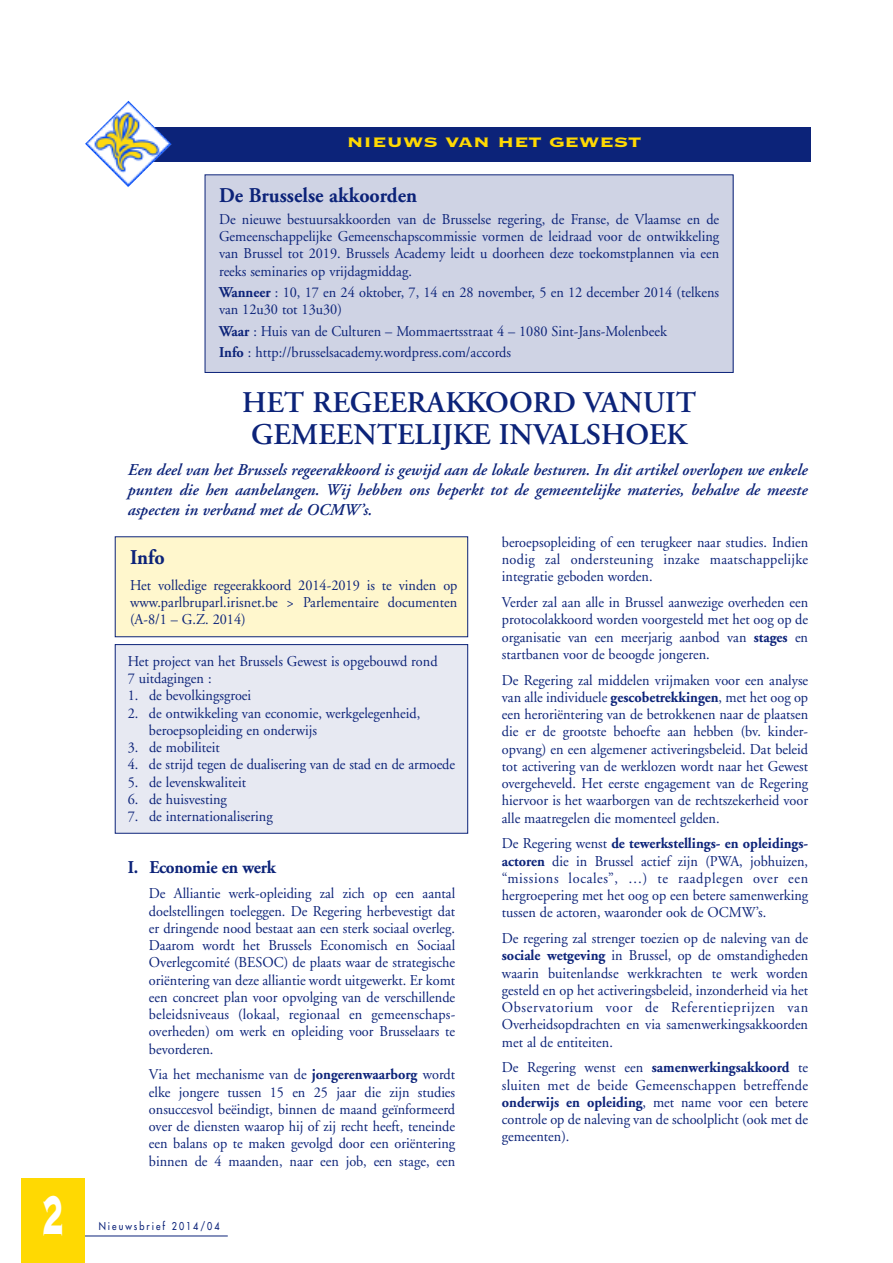
<style>
.page{position:relative;width:893px;height:1263px;background:#fff}
.page>*{position:absolute;margin:0;border:0;box-sizing:border-box;transform-origin:0 0}
.t1{font:72px "Copperplate Thirty Three BC";color:#fff;scale:.5 1}
.t2{font:600 30px/31.5px "Adobe Garamond";color:#0c2379;text-align:center}
.t3{font:700 21px "Adobe Garamond";color:#0c2379;scale:.95 1}
.t4{font:18px "Copperplate Thirty Three BC";color:#ffd902;scale:1.2 1}
.t5{font:700 18px "Adobe Garamond";letter-spacing:-.015em;color:#0c2379;scale:.95 1}
.t6{font:italic 600 16.5px/19.8px "Adobe Garamond";color:#0c2379;text-align:justify}
.t7{font:15px/17.2px "Adobe Garamond";color:#0c2379;text-align:justify;scale:.95 1}
.t8{font:10.5px "Futura";letter-spacing:.22em;color:#0c2379;scale:.87 1}
.s1{font-weight:700}
</style>
<div class="page">
<hr style="left:77px;top:1235px;width:151px;height:1px;background:#0c2379">
<div style="left:21px;top:1178px;width:64px;height:85px;background:#ffd902"></div>
<div style="left:131px;top:127px;width:680px;height:34px;background:#0c2379"></div>
<img style="left:85px;top:101px;width:87px;height:86px">
<div style="left:115px;top:645px;width:353px;height:188px;background:#e7e9f2"></div>
<div style="left:115px;top:644px;width:353px;height:189px;border:1px solid #0c2379"></div>
<div style="left:205px;top:175px;width:528px;height:197px;background:#cfd3e4"></div>
<div style="left:205px;top:175px;width:528px;height:198px;border:1px solid #0c2379"></div>
<div style="left:115px;top:537px;width:353px;height:100px;background:#fff7cd"></div>
<h1 class="t1" style="left:42px;top:1166px;width:45px">2</h1>
<p class="t4" style="left:347px;top:131px;width:247px">NIEUWS VAN HET GEWEST</p>
<h3 class="t3" style="left:219px;top:187px;width:210px">De Brusselse akkoorden</h3>
<p class="t7" style="left:219px;top:212px;width:528px">De nieuwe bestuursakkoorden van de Brusselse regering, de Franse, de Vlaamse en de Gemeenschappelijke Gemeenschapscommissie vormen de leidraad voor de ontwikkeling van Brussel tot 2019. Brussels Academy leidt u doorheen deze toekomstplannen via een reeks seminaries op vrijdagmiddag.</p>
<p class="t7" style="left:219px;top:285px;width:528px"><span class="s1">Wanneer</span> : 10, 17 en 24 oktober, 7, 14 en 28 november, 5 en 12 december 2014 (telkens van 12u30 tot 13u30)</p>
<p class="t7" style="left:219px;top:322px;width:473px;line-height:21.5px"><span class="s1">Waar</span> : Huis van de Culturen – Mommaertsstraat 4 – 1080 Sint-Jans-Molenbeek<br><span class="s1">Info</span> : http://brusselsacademy.wordpress.com/accords</p>
<h2 class="t2" style="left:242px;top:390px;width:456px">HET REGEERAKKOORD VANUIT<br>GEMEENTELIJKE INVALSHOEK</h2>
<p class="t6" style="left:128px;top:461px;width:681px">Een deel van het Brussels regeerakkoord is gewijd aan de lokale besturen. In dit artikel overlopen we enkele punten die hen aanbelangen. Wij hebben ons beperkt tot de gemeentelijke materies, behalve de meeste aspecten in verband met de OCMW’s.</p>
<h3 class="t3" style="left:130px;top:549px;width:38px">Info</h3>
<p class="t7" style="left:130px;top:578px;width:346px">Het volledige regeerakkoord 2014-2019 is te vinden op www.parlbruparl.irisnet.be &gt; Parlementaire documenten (A-8/1 – G.Z. 2014)</p>
<p class="t7" style="left:128px;top:654px;width:328px">Het project van het Brussels Gewest is opgebouwd rond<br>7 uitdagingen :</p>
<p class="t7" style="left:128px;top:688px;width:132px">1. de bevolkingsgroei</p>
<p class="t7" style="left:149px;top:705px;width:287px;text-indent:-21px">2. de ontwikkeling van economie, werkgelegenheid, beroepsopleiding en onderwijs</p>
<p class="t7" style="left:128px;top:740px;width:99px">3. de mobiliteit</p>
<p class="t7" style="left:128px;top:757px;width:346px">4. de strijd tegen de dualisering van de stad en de armoede</p>
<p class="t7" style="left:128px;top:774px;width:126px">5. de levenskwaliteit</p>
<p class="t7" style="left:128px;top:792px;width:106px">6. de huisvesting</p>
<p class="t7" style="left:128px;top:809px;width:154px">7. de internationalisering</p>
<p class="t5" style="left:128px;top:860px;width:157px">I. Economie en werk</p>
<p class="t7" style="left:149px;top:886px;width:324px">De Alliantie werk-opleiding zal zich op een aantal doelstellingen toeleggen. De Regering herbevestigt dat er dringende nood bestaat aan een sterk sociaal overleg.<br>Daarom wordt het Brussels Economisch en Sociaal Overlegcomité (BESOC) de plaats waar de strategische oriëntering van deze alliantie wordt uitgewerkt. Er komt een concreet plan voor opvolging van de verschillende beleidsniveaus (lokaal, regionaal en gemeenschaps&shy;overheden) om werk en opleiding voor Brusselaars te bevorderen.</p>
<p class="t7" style="left:149px;top:1067px;width:324px">Via het mechanisme van de <span class="s1">jongerenwaarborg</span> wordt elke jongere tussen 15 en 25 jaar die zijn studies onsuccesvol beëindigt, binnen de maand geïnformeerd over de diensten waarop hij of zij recht heeft, teneinde een balans op te maken gevolgd door een oriëntering binnen de 4 maanden, naar een job, een stage, een</p>
<p class="t8" style="left:99px;top:1221px;width:140px">Nieuwsbrief 2014/04</p>
<p class="t7" style="left:502px;top:535px;width:324px">beroepsopleiding of een terugkeer naar studies. Indien nodig zal ondersteuning inzake maatschappelijke integratie geboden worden.</p>
<p class="t7" style="left:502px;top:595px;width:324px">Verder zal aan alle in Brussel aanwezige overheden een protocolakkoord worden voorgesteld met het oog op de organisatie van een meerjarig aanbod van <span class="s1">stages</span> en startbanen voor de beoogde jongeren.</p>
<p class="t7" style="left:502px;top:672px;width:324px">De Regering zal middelen vrijmaken voor een analyse van alle individuele <span class="s1">gescobetrekkingen</span>, met het oog op een heroriëntering van de betrokkenen naar de plaatsen die er de grootste behoefte aan hebben (bv. kinder&shy;opvang) en een algemener activeringsbeleid. Dat beleid tot activering van de werklozen wordt naar het Gewest overgeheveld. Het eerste engagement van de Regering hiervoor is het waarborgen van de rechtszekerheid voor alle maatregelen die momenteel gelden.</p>
<p class="t7" style="left:502px;top:836px;width:324px">De Regering wenst <span class="s1">de tewerkstellings- en opleidings&shy;actoren</span> die in Brussel actief zijn (PWA, jobhuizen, “missions locales”, …) te raadplegen over een hergroepering met het oog op een betere samenwerking tussen de actoren, waaronder ook de OCMW’s.</p>
<p class="t7" style="left:502px;top:931px;width:324px">De regering zal strenger toezien op de naleving van de <span class="s1">sociale wetgeving</span> in Brussel, op de omstandigheden waarin buitenlandse werkkrachten te werk worden gesteld en op het activeringsbeleid, inzonderheid via het Observatorium voor de Referentieprijzen van Overheidsopdrachten en via samenwerkingsakkoorden met al de entiteiten.</p>
<p class="t7" style="left:502px;top:1060px;width:324px">De Regering wenst een <span class="s1">samenwerkingsakkoord</span> te sluiten met de beide Gemeenschappen betreffende <span class="s1">onderwijs en opleiding</span>, met name voor een betere controle op de naleving van de schoolplicht (ook met de gemeenten).</p>
</div>
